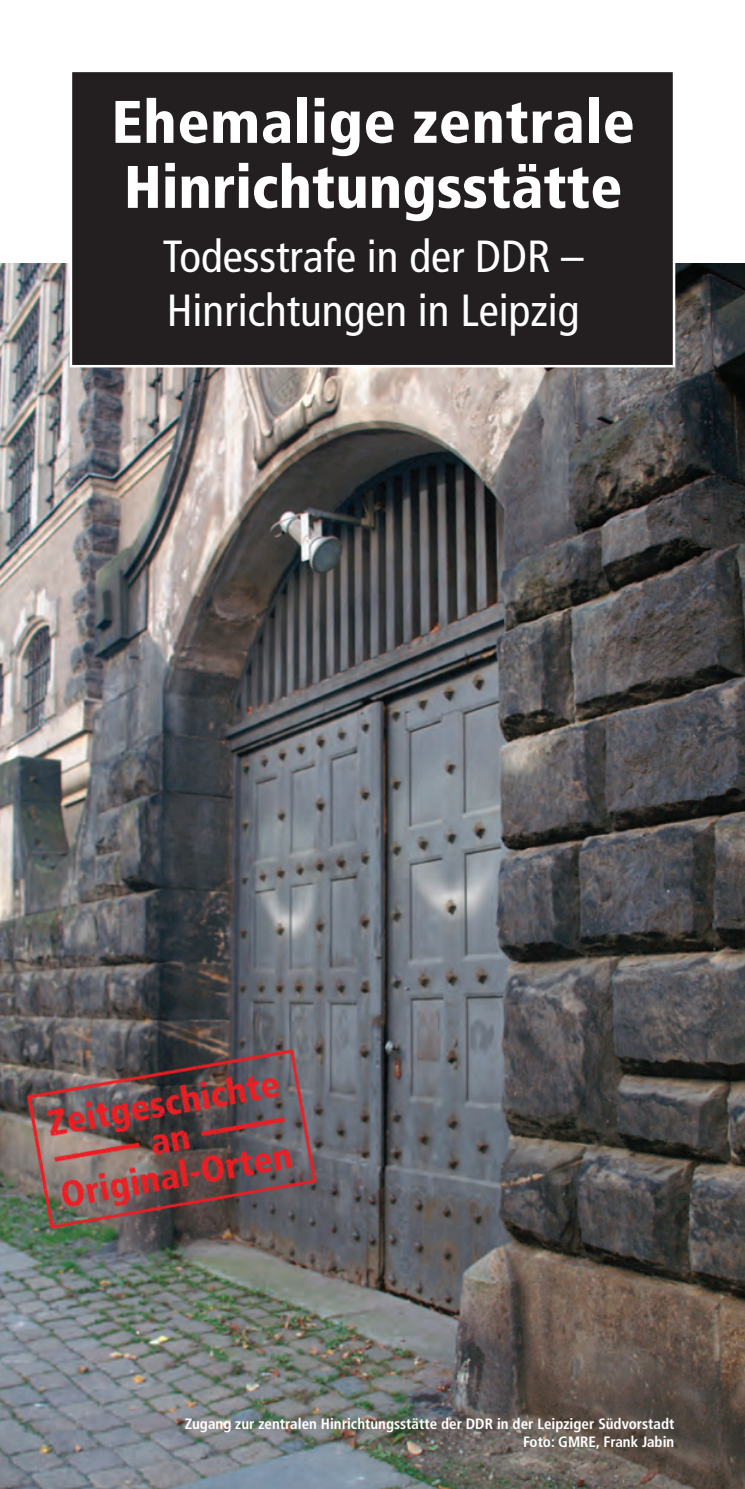
<style>
.page{position:relative;width:745px;height:1489px;background:#fff}
.page>*{position:absolute;margin:0;border:0;box-sizing:border-box;transform-origin:0 0}
.t1{font:900 condensed 60px/65px "Frutiger";color:#fff}
.t2{font:condensed 45px/54px "Frutiger";color:#fff}
.t3{font:700 condensed 15px/18px "Frutiger";color:#fff;text-align:right}
</style>
<div class="page">
<img style="left:0;top:264px;width:744px;height:1224px">
<div style="left:71px;top:71px;width:602px;height:295px;background:#231f20"></div>
<div style="left:70px;top:70px;width:604px;height:297px;border:2px solid #fff"></div>
<img style="left:20px;top:1041px;width:305px;height:196px">
<h1 class="t1" style="left:111px;top:89px;width:524px">Ehemalige zentrale<br>Hinrichtungsstätte</h1>
<h2 class="t2" style="left:162px;top:230px;width:422px">Todesstrafe in der DDR –<br>Hinrichtungen in Leipzig</h2>
<p class="t3" style="left:184px;top:1414px;width:491px">Zugang zur zentralen Hinrichtungsstätte der DDR in der Leipziger Südvorstadt<br>Foto: GMRE, Frank Jabin</p>
</div>
